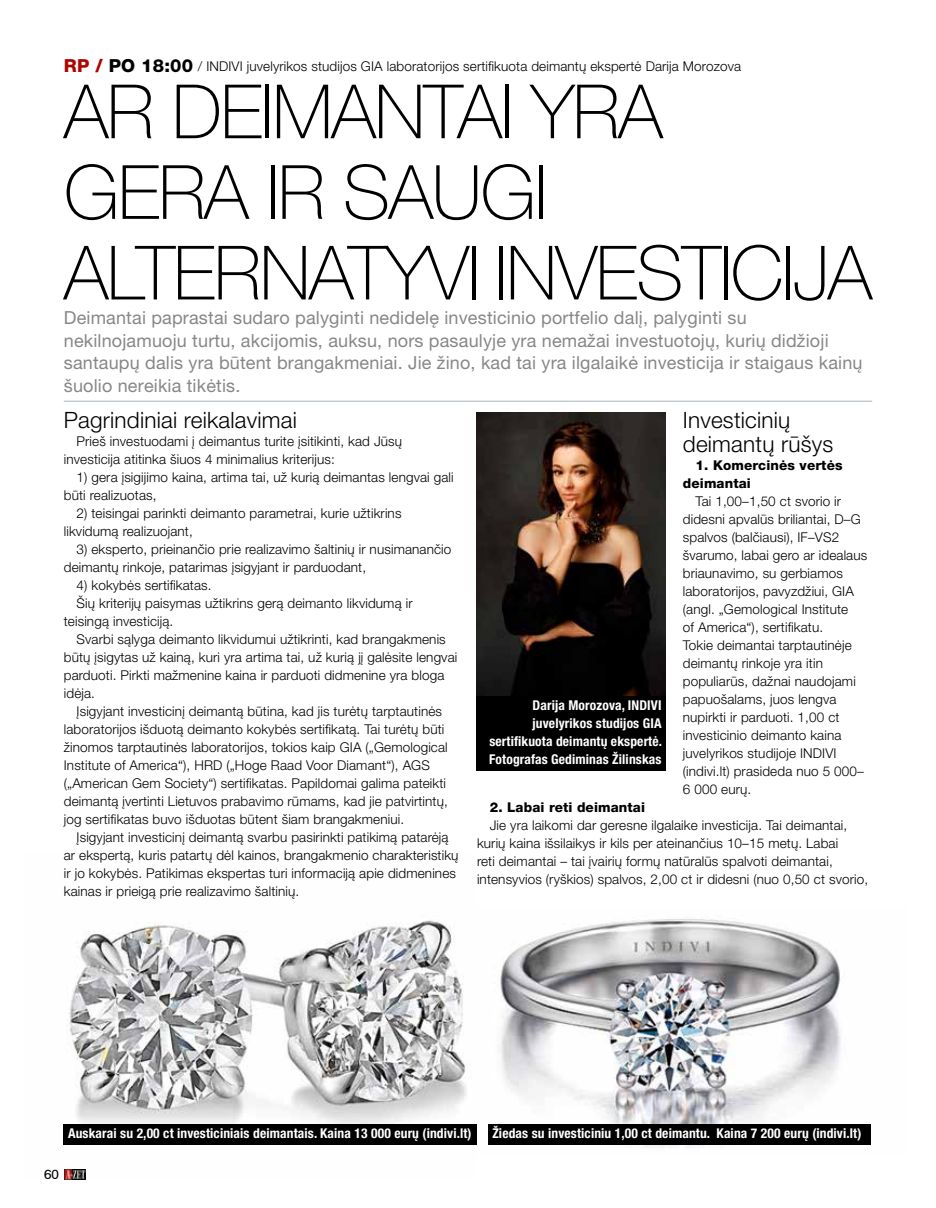
<style>
.page{position:relative;width:936px;height:1208px;background:#fff}
.page>*{position:absolute;margin:0;border:0;box-sizing:border-box;transform-origin:0 0}
.t1{font:100 75px/80.6px "Helvetica Neue LT Pro";letter-spacing:-.02em;color:#000}
.t2{font:300 22.5px/24px "Helvetica Neue LT Pro";letter-spacing:.01em;color:#000}
.t3{font:18px/22.5px "Helvetica Neue LT Pro";letter-spacing:.01em;color:#868786}
.t4{font:800 18px "Helvetica Neue LT Pro";letter-spacing:.01em;color:#000}
.t5{font:300 13.5px/18px "Helvetica Neue LT Pro";letter-spacing:.01em;color:#000}
.t6{font:700 condensed 13.5px/18px "Helvetica Neue LT Pro";letter-spacing:.01em;color:#fff;text-align:right}
.t7{font:800 13.5px/18px "Helvetica Neue LT Pro";letter-spacing:.01em;color:#000}
.t8{font:13.5px "Helvetica LTCS";color:#000}
.s1{color:#ad0600}
</style>
<div class="page">
<img style="left:476px;top:919px;width:395px;height:229px">
<img style="left:63px;top:920px;width:413px;height:225px">
<img style="left:476px;top:412px;width:189px;height:284px">
<hr style="left:64px;top:401px;width:808px;height:1px;background:#a5b3bb">
<div style="left:488px;top:1123px;width:382px;height:21px;background:#000"></div>
<div style="left:476px;top:696px;width:189px;height:74px;background:#000"></div>
<div style="left:64px;top:1123px;width:413px;height:21px;background:#000"></div>
<img style="left:64px;top:1169px;width:22px;height:10px">
<h3 class="t4" style="left:64px;top:55px;width:131px"><span class="s1">RP /</span> PO 18:00</h3>
<p class="t5" style="left:198px;top:57px;width:544px">/ INDIVI juvelyrikos studijos GIA laboratorijos sertifikuota deimantų ekspertė Darija Morozova</p>
<h1 class="t1" style="left:64px;top:71px;width:809px">AR DEIMANTAI YRA<br>GERA IR SAUGI<br>ALTERNATYVI INVESTICIJA</h1>
<p class="t3" style="left:64px;top:306px;width:800px">Deimantai paprastai sudaro palyginti nedidelę investicinio portfelio dalį, palyginti su nekilnojamuoju turtu, akcijomis, auksu, nors pasaulyje yra nemažai investuotojų, kurių didžioji santaupų dalis yra būtent brangakmeniai. Jie žino, kad tai yra ilgalaikė investicija ir staigaus kainų šuolio nereikia tikėtis.</p>
<h2 class="t2" style="left:64px;top:408px;width:234px">Pagrindiniai reikalavimai</h2>
<p class="t5" style="left:64px;top:432px;width:340px;text-indent:13px">Prieš investuodami į deimantus turite įsitikinti, kad Jūsų investicija atitinka šiuos 4 minimalius kriterijus:</p>
<p class="t5" style="left:64px;top:468px;width:391px;text-indent:13px">1) gera įsigijimo kaina, artima tai, už kurią deimantas lengvai gali būti realizuotas,</p>
<p class="t5" style="left:64px;top:504px;width:339px;text-indent:13px">2) teisingai parinkti deimanto parametrai, kurie užtikrins likvidumą realizuojant,</p>
<p class="t5" style="left:64px;top:540px;width:389px;text-indent:13px">3) eksperto, prieinančio prie realizavimo šaltinių ir nusimanančio deimantų rinkoje, patarimas įsigyjant ir parduodant,</p>
<p class="t5" style="left:77px;top:576px;width:136px">4) kokybės sertifikatas.</p>
<p class="t5" style="left:77px;top:594px;width:337px">Šių kriterijų paisymas užtikrins gerą deimanto likvidumą ir</p>
<p class="t5" style="left:64px;top:612px;width:111px">teisingą investiciją.</p>
<p class="t5" style="left:77px;top:630px;width:371px">Svarbi sąlyga deimanto likvidumui užtikrinti, kad brangakmenis</p>
<p class="t5" style="left:64px;top:648px;width:395px">būtų įsigytas už kainą, kuri yra artima tai, už kurią jį galėsite lengvai</p>
<p class="t5" style="left:64px;top:666px;width:382px">parduoti. Pirkti mažmenine kaina ir parduoti didmenine yra bloga</p>
<p class="t5" style="left:64px;top:684px;width:33px">idėja.</p>
<p class="t5" style="left:77px;top:702px;width:367px">Įsigyjant investicinį deimantą būtina, kad jis turėtų tarptautinės</p>
<p class="t5" style="left:64px;top:720px;width:382px">laboratorijos išduotą deimanto kokybės sertifikatą. Tai turėtų būti</p>
<p class="t5" style="left:64px;top:738px;width:385px">žinomos tarptautinės laboratorijos, tokios kaip GIA („Gemological</p>
<p class="t5" style="left:64px;top:756px;width:367px">Institute of America“), HRD („Hoge Raad Voor Diamant“), AGS</p>
<p class="t5" style="left:64px;top:774px;width:384px">(„American Gem Society“) sertifikatas. Papildomai galima pateikti</p>
<p class="t5" style="left:64px;top:792px;width:385px">deimantą įvertinti Lietuvos prabavimo rūmams, kad jie patvirtintų,</p>
<p class="t5" style="left:64px;top:810px;width:342px">jog sertifikatas buvo išduotas būtent šiam brangakmeniui.</p>
<p class="t5" style="left:77px;top:828px;width:373px">Įsigyjant investicinį deimantą svarbu pasirinkti patikimą patarėją</p>
<p class="t5" style="left:64px;top:846px;width:396px">ar ekspertą, kuris patartų dėl kainos, brangakmenio charakteristikų</p>
<p class="t5" style="left:64px;top:864px;width:393px">ir jo kokybės. Patikimas ekspertas turi informaciją apie didmenines</p>
<p class="t5" style="left:64px;top:882px;width:237px">kainas ir prieigą prie realizavimo šaltinių.</p>
<p class="t6" style="left:489px;top:696px;width:174px">Darija Morozova, INDIVI juvelyrikos studijos GIA sertifikuota deimantų ekspertė.<br>Fotografas Gediminas Žilinskas</p>
<h2 class="t2" style="left:682px;top:408px;width:152px">Investicinių deimantų rūšys</h2>
<p class="t7" style="left:682px;top:456px;width:161px;text-indent:13px">1. Komercinės vertės deimantai</p>
<p class="t5" style="left:682px;top:492px;width:186px;text-indent:13px">Tai 1,00–1,50 ct svorio ir didesni apvalūs briliantai, D–G spalvos (balčiausi), IF–VS2 švarumo, labai gero ar idealaus briaunavimo, su gerbiamos laboratorijos, pavyzdžiui, GIA (angl. „Gemological Institute<br>of America“), sertifikatu.<br>Tokie deimantai tarptautinėje deimantų rinkoje yra itin populiarūs, dažnai naudojami papuošalams, juos lengva nupirkti ir parduoti. 1,00 ct investicinio deimanto kaina juvelyrikos studijoje INDIVI (indivi.lt) prasideda nuo 5 000–<br>6 000 eurų.</p>
<p class="t7" style="left:489px;top:798px;width:157px">2. Labai reti deimantai</p>
<p class="t5" style="left:477px;top:816px;width:392px;text-indent:13px">Jie yra laikomi dar geresne ilgalaike investicija. Tai deimantai, kurių kaina išsilaikys ir kils per ateinančius 10–15 metų. Labai<br>reti deimantai – tai įvairių formų natūralūs spalvoti deimantai, intensyvios (ryškios) spalvos, 2,00 ct ir didesni (nuo 0,50 ct svorio,</p>
<p class="t6" style="left:68px;top:1124px;width:405px">Auskarai su 2,00 ct investiciniais deimantais. Kaina 13 000 eurų (indivi.lt)</p>
<p class="t8" style="left:44px;top:1166px;width:16px">60</p>
<p class="t6" style="left:492px;top:1124px;width:370px">Žiedas su investiciniu 1,00 ct deimantu. Kaina 7 200 eurų (indivi.lt)</p>
</div>
